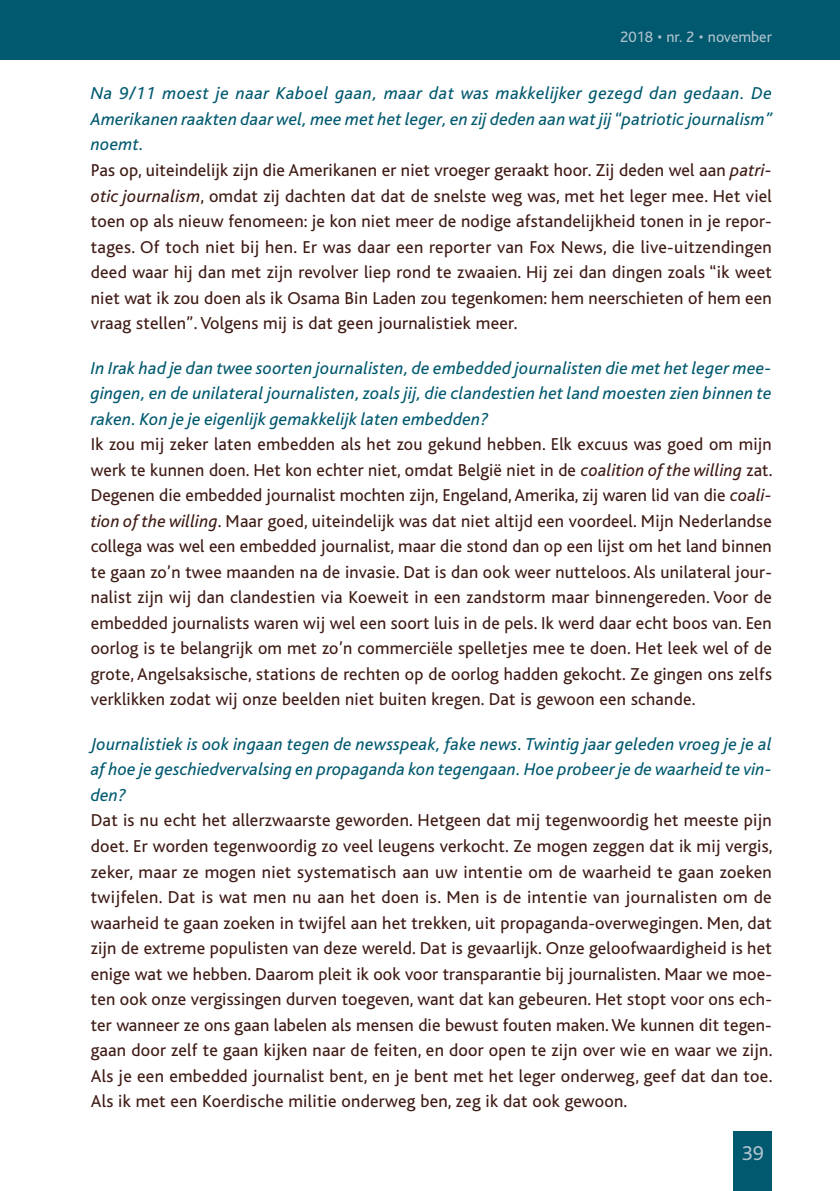
<style>
.page{position:relative;width:840px;height:1191px;background:#fff}
.page>*{position:absolute;margin:0;border:0;box-sizing:border-box;transform-origin:0 0}
.t1{font:21px "Bliss";color:#afc1cd}
.t2{font:18px/25.6px "Bliss";letter-spacing:.015em;color:#3f1b15;text-align:justify}
.t3{font:italic 18px/25.6px "Bliss";letter-spacing:.01em;color:#00596f;text-align:justify}
.t4{font:15.8px "Bliss";color:#afc1cd}
.s1{font-style:italic;color:#00596f}
.s2{font-style:italic}
</style>
<div class="page">
<div style="left:733px;top:1131px;width:38px;height:60px;background:#00596f"></div>
<div style="left:0;top:0;width:839px;height:60px;background:#00596f"></div>
<p class="t4" style="left:619px;top:29px;width:153px">2018 • nr. 2 • november</p>
<p class="t2" style="left:91px;top:81px;width:682px;text-align:left"><span class="s1">Na 9/11 moest je naar Kaboel gaan, maar dat was makkelijker gezegd dan gedaan. De Amerikanen raakten daar wel, mee met het leger, en zij deden aan wat jij “patriotic journalism” noemt.<br></span>Pas op, uiteindelijk zijn die Amerikanen er niet vroeger geraakt hoor. Zij deden wel aan <span class="s2">patri&shy;otic journalism</span>, omdat zij dachten dat dat de snelste weg was, met het leger mee. Het viel toen op als nieuw fenomeen: je kon niet meer de nodige afstandelijkheid tonen in je repor&shy;tages. Of toch niet bij hen. Er was daar een reporter van Fox News, die live-uitzendingen deed waar hij dan met zijn revolver liep rond te zwaaien. Hij zei dan dingen zoals “ik weet niet wat ik zou doen als ik Osama Bin Laden zou tegenkomen: hem neerschieten of hem een vraag stellen”. Volgens mij is dat geen journalistiek meer.</p>
<p class="t3" style="left:91px;top:357px;width:682px">In Irak had je dan twee soorten journalisten, de embedded journalisten die met het leger mee&shy;gingen, en de unilateral journalisten, zoals jij, die clandestien het land moesten zien binnen te raken. Kon je je eigenlijk gemakkelijk laten embedden?</p>
<p class="t2" style="left:91px;top:432px;width:683px">Ik zou mij zeker laten embedden als het zou gekund hebben. Elk excuus was goed om mijn werk te kunnen doen. Het kon echter niet, omdat België niet in de <span class="s2">coalition of the willing</span> zat.<br>Degenen die embedded journalist mochten zijn, Engeland, Amerika, zij waren lid van die <span class="s2">coali&shy;tion of the willing</span>. Maar goed, uiteindelijk was dat niet altijd een voordeel. Mijn Nederlandse collega was wel een embedded journalist, maar die stond dan op een lijst om het land binnen te gaan zo’n twee maanden na de invasie. Dat is dan ook weer nutteloos. Als unilateral jour&shy;nalist zijn wij dan clandestien via Koeweit in een zandstorm maar binnengereden. Voor de embedded journalists waren wij wel een soort luis in de pels. Ik werd daar echt boos van. Een oorlog is te belangrijk om met zo’n commerciële spelletjes mee te doen. Het leek wel of de grote, Angelsaksische, stations de rechten op de oorlog hadden gekocht. Ze gingen ons zelfs verklikken zodat wij onze beelden niet buiten kregen. Dat is gewoon een schande.</p>
<p class="t3" style="left:91px;top:733px;width:682px">Journalistiek is ook ingaan tegen de newsspeak, fake news. Twintig jaar geleden vroeg je je al af hoe je geschiedvervalsing en propaganda kon tegengaan. Hoe probeer je de waarheid te vin&shy;den?</p>
<p class="t2" style="left:91px;top:808px;width:683px">Dat is nu echt het allerzwaarste geworden. Hetgeen dat mij tegenwoordig het meeste pijn doet. Er worden tegenwoordig zo veel leugens verkocht. Ze mogen zeggen dat ik mij vergis, zeker, maar ze mogen niet systematisch aan uw intentie om de waarheid te gaan zoeken twijfelen. Dat is wat men nu aan het doen is. Men is de intentie van journalisten om de waarheid te gaan zoeken in twijfel aan het trekken, uit propaganda-overwegingen. Men, dat zijn de extreme populisten van deze wereld. Dat is gevaarlijk. Onze geloofwaardigheid is het enige wat we hebben. Daarom pleit ik ook voor transparantie bij journalisten. Maar we moe&shy;ten ook onze vergissingen durven toegeven, want dat kan gebeuren. Het stopt voor ons ech&shy;ter wanneer ze ons gaan labelen als mensen die bewust fouten maken. We kunnen dit tegen&shy;gaan door zelf te gaan kijken naar de feiten, en door open te zijn over wie en waar we zijn.<br>Als je een embedded journalist bent, en je bent met het leger onderweg, geef dat dan toe.<br>Als ik met een Koerdische militie onderweg ben, zeg ik dat ook gewoon.</p>
<p class="t1" style="left:741px;top:1142px;width:24px">39</p>
</div>
